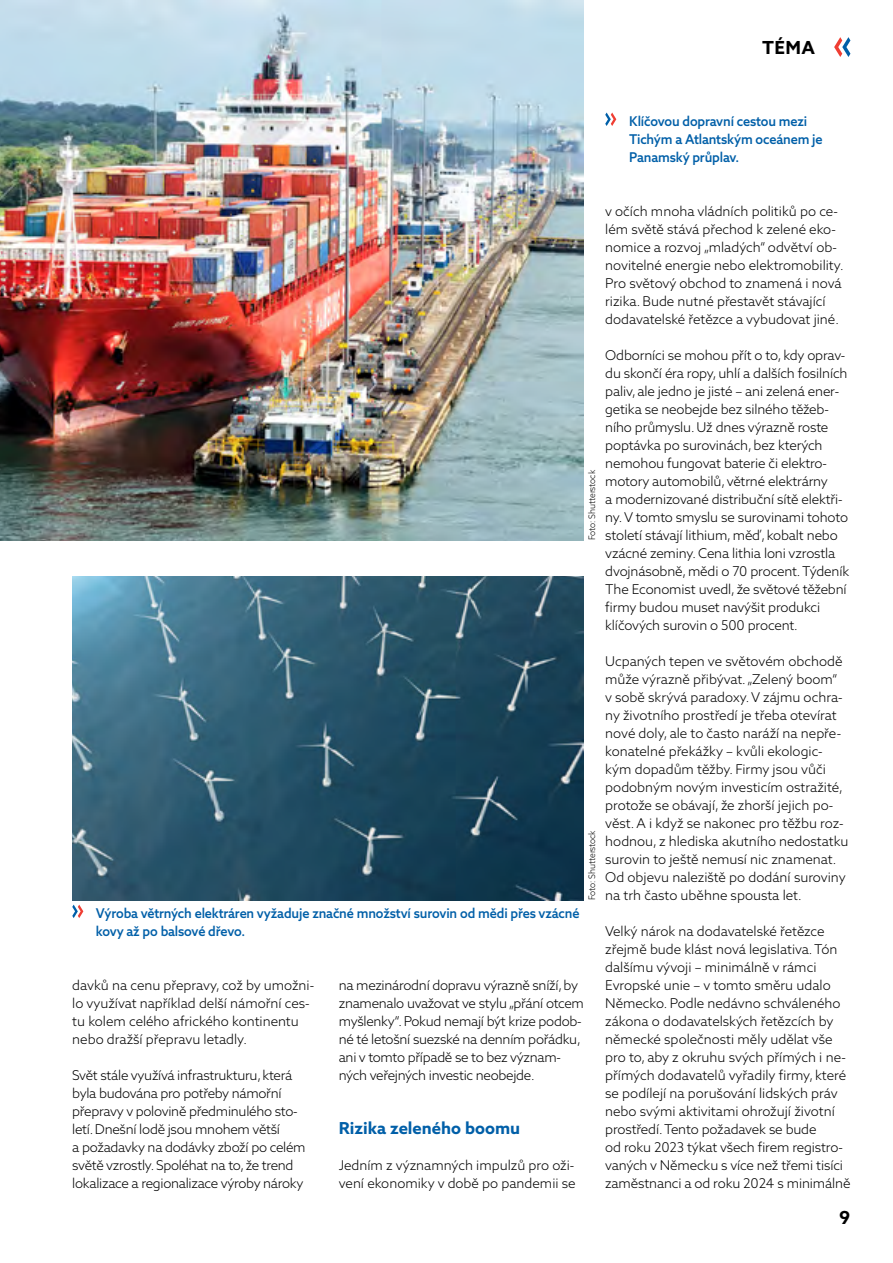
<style>
.page{position:relative;width:893px;height:1263px;background:#fff}
.page>*{position:absolute;margin:0;border:0;box-sizing:border-box;transform-origin:0 0}
.t1{font:700 18px "Azo Sans 2";color:#000}
.t2{font:700 16.5px "Azo Sans 2";color:#005fa8}
.t3{font:300 13.5px/18px "Azo Sans 2";letter-spacing:-.01em;color:#000}
.t4{font:500 13.5px/18px "Azo Sans 2";letter-spacing:-.01em;color:#005fa8;scale:.95 1}
.t5{font:300 9px "Azo Sans 2";letter-spacing:-.01em;color:#000;scale:.95 1}
</style>
<div class="page">
<svg style="left:834px;top:37px;width:16px;height:20px"></svg>
<img style="left:0;top:0;width:584px;height:540px">
<svg style="left:605px;top:113px;width:11px;height:13px"></svg>
<svg style="left:72px;top:905px;width:11px;height:13px"></svg>
<img style="left:72px;top:576px;width:512px;height:324px">
<h1 class="t1" style="left:762px;top:37px;width:55px">TÉMA</h1>
<p class="t4" style="left:629px;top:112px;width:205px">Klíčovou dopravní cestou mezi<br>Tichým a Atlantským oceánem je<br>Panamský průplav.</p>
<p class="t5" style="left:586px;top:540px;width:75px;rotate:-90deg">Foto: Shutterstock</p>
<p class="t4" style="left:96px;top:904px;width:511px">Výroba větrných elektráren vyžaduje značné množství surovin od mědi přes vzácné kovy až po balsové dřevo.</p>
<p class="t5" style="left:586px;top:900px;width:75px;rotate:-90deg">Foto: Shutterstock</p>
<p class="t3" style="left:72px;top:976px;width:243px">davků na cenu přepravy, což by umožni&shy;lo využívat například delší námořní ces&shy;tu kolem celého afrického kontinentu nebo dražší přepravu letadly.</p>
<p class="t3" style="left:72px;top:1066px;width:235px">Svět stále využívá infrastrukturu, která byla budována pro potřeby námořní přepravy v polovině předminulého sto&shy;letí. Dnešní lodě jsou mnohem větší<br>a požadavky na dodávky zboží po celém světě vzrostly. Spoléhat na to, že trend lokalizace a regionalizace výroby nároky</p>
<p class="t3" style="left:339px;top:976px;width:247px">na mezinárodní dopravu výrazně sníží, by znamenalo uvažovat ve stylu „přání otcem myšlenky“. Pokud nemají být krize podob&shy;né té letošní suezské na denním pořádku, ani v tomto případě se to bez význam&shy;ných veřejných investic neobejde.</p>
<p class="t2" style="left:339px;top:1118px;width:183px">Rizika zeleného boomu</p>
<p class="t3" style="left:339px;top:1156px;width:238px">Jedním z významných impulzů pro oži&shy;vení ekonomiky v době po pandemii se</p>
<p class="t3" style="left:605px;top:202px;width:240px">v očích mnoha vládních politiků po ce&shy;lém světě stává přechod k zelené eko&shy;nomice a rozvoj „mladých“ odvětví ob&shy;novitelné energie nebo elektromobility.<br>Pro světový obchod to znamená i nová rizika. Bude nutné přestavět stávající dodavatelské řetězce a vybudovat jiné.</p>
<p class="t3" style="left:605px;top:346px;width:245px">Odborníci se mohou přít o to, kdy oprav&shy;du skončí éra ropy, uhlí a dalších fosilních paliv, ale jedno je jisté – ani zelená ener&shy;getika se neobejde bez silného těžeb&shy;ního průmyslu. Už dnes výrazně roste poptávka po surovinách, bez kterých nemohou fungovat baterie či elektro&shy;motory automobilů, větrné elektrárny<br>a modernizované distribuční sítě elektři&shy;ny. V tomto smyslu se surovinami tohoto století stávají lithium, měď, kobalt nebo vzácné zeminy. Cena lithia loni vzrostla dvojnásobně, mědi o 70 procent. Týdeník The Economist uvedl, že světové těžební firmy budou muset navýšit produkci klíčových surovin o 500 procent.</p>
<p class="t3" style="left:605px;top:652px;width:245px">Ucpaných tepen ve světovém obchodě může výrazně přibývat. „Zelený boom“<br>v sobě skrývá paradoxy. V zájmu ochra&shy;ny životního prostředí je třeba otevírat nové doly, ale to často naráží na nepře&shy;konatelné překážky – kvůli ekologic&shy;kým dopadům těžby. Firmy jsou vůči podobným novým investicím ostražité, protože se obávají, že zhorší jejich po&shy;věst. A i když se nakonec pro těžbu roz&shy;hodnou, z hlediska akutního nedostatku surovin to ještě nemusí nic znamenat.<br>Od objevu naleziště po dodání suroviny na trh často uběhne spousta let.</p>
<p class="t3" style="left:605px;top:922px;width:247px">Velký nárok na dodavatelské řetězce zřejmě bude klást nová legislativa. Tón dalšímu vývoji – minimálně v rámci Evropské unie – v tomto směru udalo Německo. Podle nedávno schváleného zákona o dodavatelských řetězcích by německé společnosti měly udělat vše pro to, aby z okruhu svých přímých i ne&shy;přímých dodavatelů vyřadily firmy, které se podílejí na porušování lidských práv nebo svými aktivitami ohrožují životní prostředí. Tento požadavek se bude<br>od roku 2023 týkat všech firem registro&shy;vaných v Německu s více než třemi tisíci zaměstnanci a od roku 2024 s minimálně</p>
<h1 class="t1" style="left:839px;top:1207px;width:13px">9</h1>
</div>
